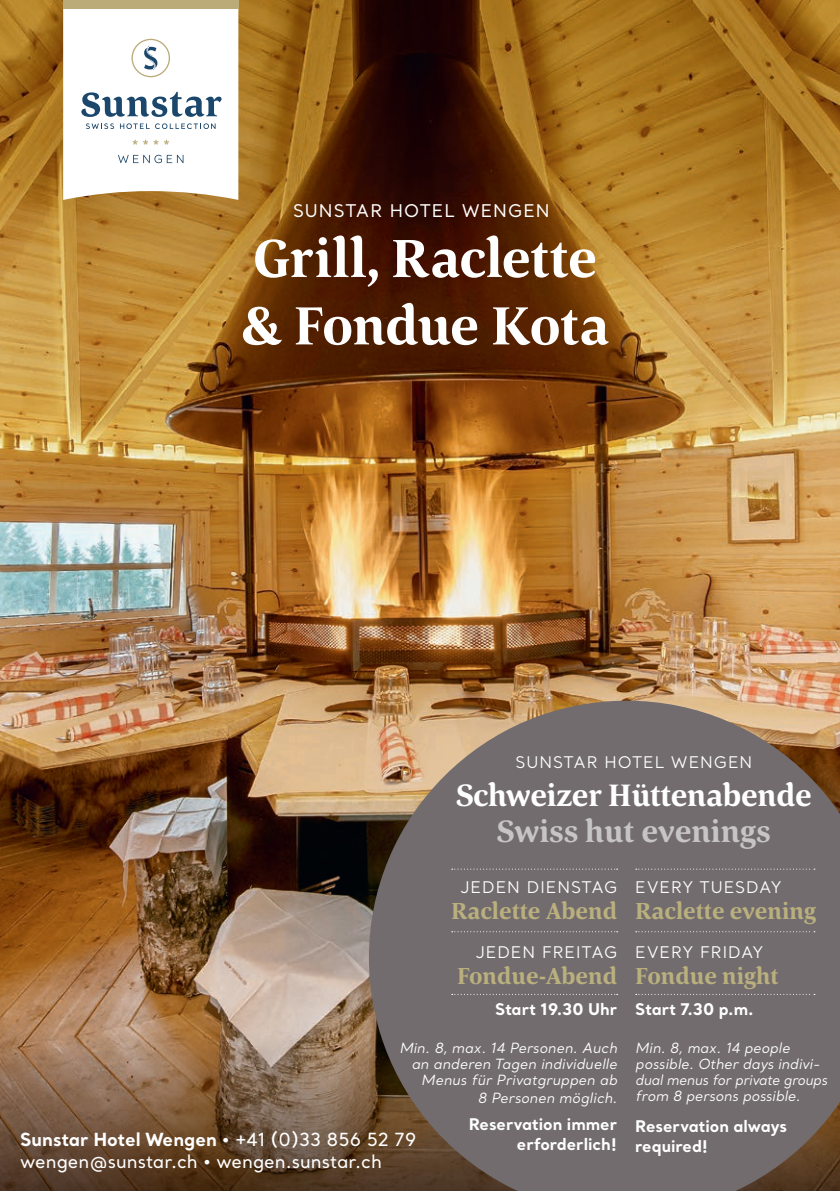
<style>
.page{position:relative;width:840px;height:1191px;background:#fff}
.page>*{position:absolute;margin:0;border:0;box-sizing:border-box;transform-origin:0 0}
.t1{font:700 55.4px/67.4px "Corda";letter-spacing:-.01em;color:#fff}
.t2{font:700 32px "Corda";letter-spacing:-.01em;color:#fff}
.t3{font:700 32px "Corda";color:#c7c4c6}
.t4{font:700 24px "Corda";color:#bab07e}
.t5{font:500 18px/22px "Santral";color:#fff}
.t6{font:17.4px "Santral";letter-spacing:.06em;color:#fff}
.t7{font:700 16px/20px "Santral";color:#fff;text-align:right}
.t8{font:16px "Santral";letter-spacing:.06em;color:#fff}
.t9{font:italic 14px/16px "Santral";color:#fff;text-align:right}
.s1{font-weight:700}
.s2{font-weight:400}
</style>
<div class="page">
<img style="left:0;top:0;width:839px;height:1032px">
<svg style="left:0;top:1032px;width:369px;height:159px;background:#7b5d44"></svg>
<div style="left:63px;top:0;width:175px;height:9px;background:#bbab79"></div>
<svg style="left:63px;top:9px;width:175px;height:191px"></svg>
<svg style="left:369px;top:700px;width:470px;height:491px;background:#776c68"></svg>
<svg style="left:451px;top:868px;width:166px;height:1px"></svg>
<svg style="left:635px;top:868px;width:179px;height:1px"></svg>
<svg style="left:451px;top:994px;width:166px;height:1px"></svg>
<svg style="left:635px;top:994px;width:179px;height:1px"></svg>
<svg style="left:451px;top:931px;width:166px;height:1px"></svg>
<svg style="left:635px;top:931px;width:179px;height:1px"></svg>
<p class="t6" style="left:293px;top:199px;width:258px">SUNSTAR HOTEL WENGEN</p>
<h1 class="t1" style="left:241px;top:223px;width:370px">Grill, Raclette &amp; Fondue Kota</h1>
<p class="t8" style="left:515px;top:752px;width:238px">SUNSTAR HOTEL WENGEN</p>
<h2 class="t2" style="left:455px;top:774px;width:357px">Schweizer Hüttenabende</h2>
<h2 class="t3" style="left:496px;top:810px;width:275px">Swiss hut evenings</h2>
<p class="t8" style="left:460px;top:877px;width:158px">JEDEN DIENSTAG</p>
<h3 class="t4" style="left:451px;top:895px;width:167px">Raclette Abend</h3>
<p class="t8" style="left:475px;top:941px;width:143px">JEDEN FREITAG</p>
<h3 class="t4" style="left:457px;top:959px;width:161px">Fondue-Abend</h3>
<p class="t7" style="left:495px;top:998px;width:123px">Start 19.30 Uhr</p>
<p class="t9" style="left:399px;top:1040px;width:219px">Min. 8, max. 14 Personen. Auch an anderen Tagen individuelle<br>Menus für Privatgruppen ab</p>
<p class="t9" style="left:477px;top:1090px;width:141px">8 Personen möglich.</p>
<p class="t7" style="left:468px;top:1113px;width:150px">Reservation immer erforderlich!</p>
<p class="t8" style="left:635px;top:877px;width:148px">EVERY TUESDAY</p>
<h3 class="t4" style="left:635px;top:895px;width:182px">Raclette evening</h3>
<p class="t8" style="left:635px;top:941px;width:130px">EVERY FRIDAY</p>
<h3 class="t4" style="left:635px;top:959px;width:145px">Fondue night</h3>
<p class="t7" style="left:635px;top:998px;width:120px">Start 7.30 p.m.</p>
<p class="t9" style="left:635px;top:1040px;width:193px;text-align:left">Min. 8, max. 14 people possible. Other days indivi&shy;dual menus for private groups from 8 persons possible.</p>
<p class="t7" style="left:635px;top:1115px;width:153px;text-align:left">Reservation always required!</p>
<p class="t5" style="left:20px;top:1128px;width:397px"><span class="s1">Sunstar Hotel Wengen</span> <span class="s2">•</span> +41 (0)33 856 52 79 wengen@sunstar.ch <span class="s2">•</span> wengen.sunstar.ch</p>
</div>
